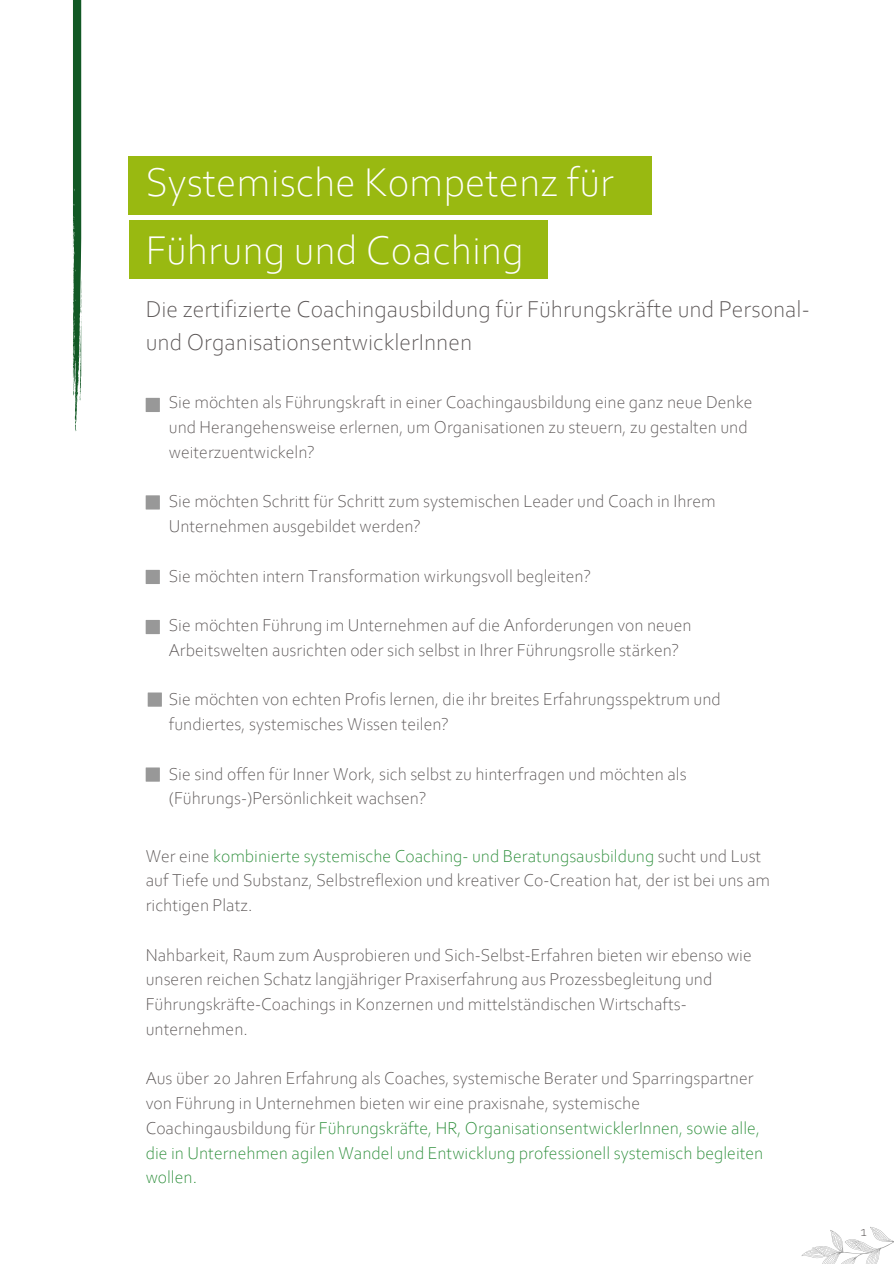
<style>
.page{position:relative;width:894px;height:1264px;background:#fff}
.page>*{position:absolute;margin:0;border:0;box-sizing:border-box;transform-origin:0 0}
.t1{font:300 42px/68.7px "Corbel";color:#fff}
.t2{font:300 24px/32.7px "Corbel";color:#595454}
.t3{font:300 18px/24.8px "Corbel";color:#595454}
.t4{font:300 15px "Corbel";color:#595454}
.s1{color:#278b35}
</style>
<div class="page">
<svg style="left:801px;top:1227px;width:92px;height:37px"></svg>
<div style="left:129px;top:156px;width:522px;height:59px;background:#99b911"></div>
<div style="left:129px;top:220px;width:418px;height:59px;background:#99b911"></div>
<div style="left:146px;top:398px;width:14px;height:14px;background:#989898"></div>
<div style="left:146px;top:495px;width:14px;height:14px;background:#989898"></div>
<div style="left:146px;top:570px;width:14px;height:14px;background:#989898"></div>
<div style="left:146px;top:620px;width:14px;height:14px;background:#989898"></div>
<div style="left:148px;top:692px;width:14px;height:14px;background:#989898"></div>
<div style="left:146px;top:767px;width:14px;height:14px;background:#989898"></div>
<svg style="left:73px;top:0;width:9px;height:431px;background:#477e56"></svg>
<p class="t1" style="left:146px;top:151px;width:469px">Systemische Kompetenz für<br>Führung und Coaching</p>
<p class="t2" style="left:146px;top:295px;width:665px">Die zertifizierte Coachingausbildung für Führungskräfte und Personal&shy;und OrganisationsentwicklerInnen</p>
<p class="t3" style="left:169px;top:391px;width:585px">Sie möchten als Führungskraft in einer Coachingausbildung eine ganz neue Denke und Herangehensweise erlernen, um Organisationen zu steuern, zu gestalten und weiterzuentwickeln?</p>
<h1 class="t3" style="left:169px;top:490px;width:548px">Sie möchten Schritt für Schritt zum systemischen Leader und Coach in Ihrem<br>Unternehmen ausgebildet werden?</h1>
<h2 class="t3" style="left:169px;top:565px;width:423px">Sie möchten intern Transformation wirkungsvoll begleiten?</h2>
<p class="t3" style="left:169px;top:614px;width:524px">Sie möchten Führung im Unternehmen auf die Anforderungen von neuen<br>Arbeitswelten ausrichten oder sich selbst in Ihrer Führungsrolle stärken?</p>
<p class="t3" style="left:169px;top:688px;width:553px">Sie möchten von echten Profis lernen, die ihr breites Erfahrungsspektrum und fundiertes, systemisches Wissen teilen?</p>
<p class="t3" style="left:169px;top:763px;width:519px">Sie sind offen für Inner Work, sich selbst zu hinterfragen und möchten als (Führungs-)Persönlichkeit wachsen?</p>
<p class="t3" style="left:146px;top:844px;width:626px">Wer eine <span class="s1">kombinierte systemische Coaching- und Beratungsausbildung</span> sucht und Lust auf Tiefe und Substanz, Selbstreflexion und kreativer Co-Creation hat, der ist bei uns am richtigen Platz.</p>
<p class="t3" style="left:146px;top:943px;width:607px">Nahbarkeit, Raum zum Ausprobieren und Sich-Selbst-Erfahren bieten wir ebenso wie unseren reichen Schatz langjähriger Praxiserfahrung aus Prozessbegleitung und Führungskräfte-Coachings in Konzernen und mittelständischen Wirtschafts&shy;unternehmen.</p>
<p class="t3" style="left:146px;top:1067px;width:619px">Aus über 20 Jahren Erfahrung als Coaches, systemische Berater und Sparringspartner von Führung in Unternehmen bieten wir eine praxisnahe, systemische Coachingausbildung für <span class="s1">Führungskräfte, HR, OrganisationsentwicklerInnen, sowie alle, die in Unternehmen agilen Wandel und Entwicklung professionell systemisch begleiten wollen.</span></p>
<p class="t4" style="left:860px;top:1224px;width:8px">1</p>
</div>
